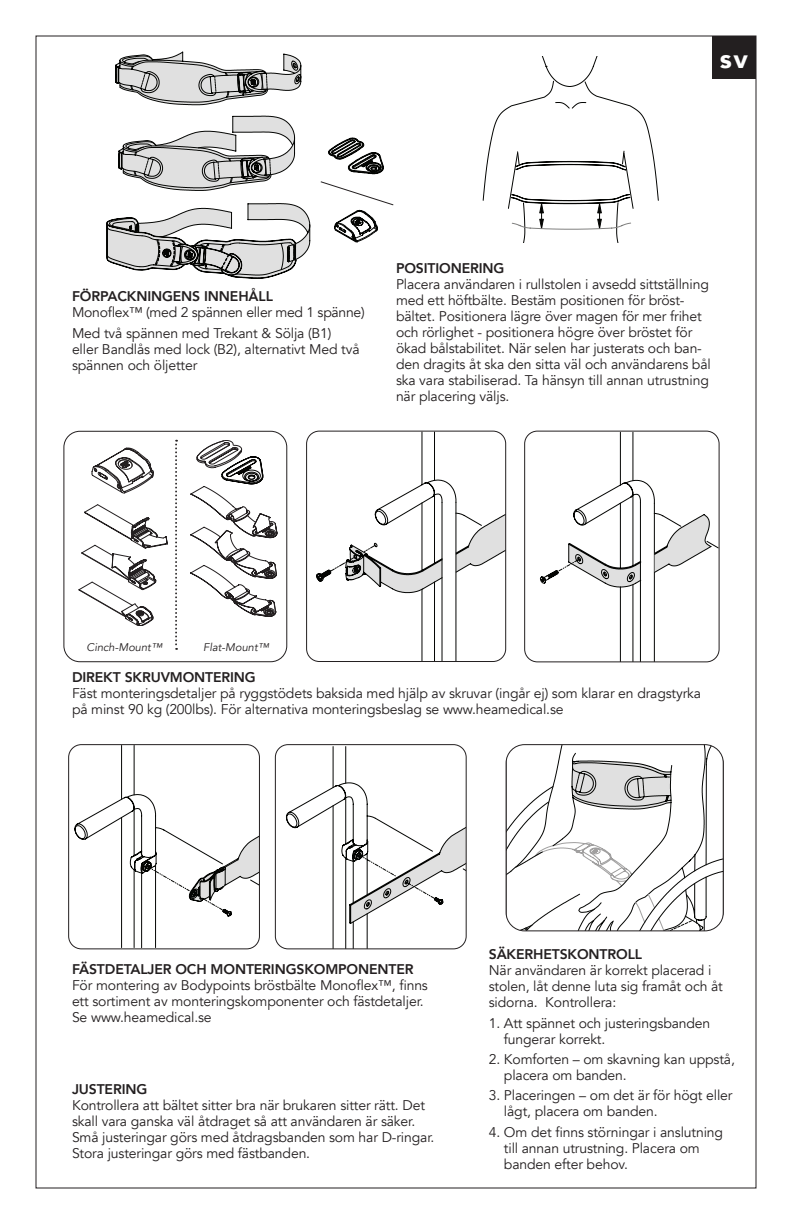
<style>
.page{position:relative;width:792px;height:1224px;background:#fff}
.page>*{position:absolute;margin:0;border:0;box-sizing:border-box;transform-origin:0 0}
.t1{font:900 26px "Avenir";color:#fff}
.monoflex_body{font:14px/16px "Avenir";letter-spacing:-.01em;color:#231f20}
.Monoflex_sub{font:800 14px "Avenir";letter-spacing:-.01em;color:#231f20}
.body_copy{font:italic 11.2px "Avenir";color:#231f20}
</style>
<div class="page">
<div style="left:712px;top:36px;width:44px;height:43px;background:#231f20"></div>
<svg style="left:106px;top:218px;width:184px;height:61px"></svg>
<svg style="left:115px;top:51px;width:187px;height:33px"></svg>
<svg style="left:119px;top:66px;width:257px;height:204px"></svg>
<svg style="left:328px;top:138px;width:56px;height:36px"></svg>
<svg style="left:320px;top:181px;width:74px;height:61px"></svg>
<svg style="left:483px;top:57px;width:176px;height:185px"></svg>
<div style="left:64px;top:431px;width:223px;height:231px;border:1px solid #231f20;border-radius:16px"></div>
<svg style="left:79px;top:440px;width:199px;height:210px"></svg>
<svg style="left:316px;top:570px;width:11px;height:12px"></svg>
<svg style="left:345px;top:431px;width:161px;height:231px"></svg>
<div style="left:306px;top:431px;width:200px;height:231px;border:1px solid #231f20;border-radius:13px"></div>
<svg style="left:525px;top:431px;width:194px;height:231px"></svg>
<div style="left:524px;top:431px;width:196px;height:231px;border:1px solid #231f20;border-radius:13px"></div>
<svg style="left:506px;top:745px;width:217px;height:186px"></svg>
<div style="left:506px;top:744px;width:218px;height:187px;border:1px solid #231f20;border-radius:18px"></div>
<svg style="left:69px;top:745px;width:190px;height:203px"></svg>
<div style="left:68px;top:744px;width:192px;height:205px;border:1px solid #231f20;border-radius:13px"></div>
<svg style="left:275px;top:745px;width:191px;height:204px"></svg>
<div style="left:275px;top:744px;width:192px;height:205px;border:1px solid #231f20;border-radius:13px"></div>
<p class="t1" style="left:720px;top:37px;width:30px">sv</p>
<p class="Monoflex_sub" style="left:72px;top:286px;width:202px">FÖRPACKNINGENS INNEHÅLL</p>
<p class="monoflex_body" style="left:72px;top:305px;width:294px">Monoflex™ (med 2 spännen eller med 1 spänne)</p>
<p class="monoflex_body" style="left:72px;top:325px;width:289px">Med två spännen med Trekant &amp; Sölja (B1) eller Bandlås med lock (B2), alternativt Med två spännen och öljetter</p>
<p class="Monoflex_sub" style="left:396px;top:258px;width:110px">POSITIONERING</p>
<p class="monoflex_body" style="left:396px;top:277px;width:316px">Placera användaren i rullstolen i avsedd sittställning med ett höftbälte. Bestäm positionen för bröst&shy;bältet. Positionera lägre över magen för mer frihet och rörlighet - positionera högre över bröstet för ökad bålstabilitet. När selen har justerats och ban&shy;den dragits åt ska den sitta väl och användarens bål ska vara stabiliserad. Ta hänsyn till annan utrustning när placering väljs.</p>
<p class="body_copy" style="left:87px;top:641px;width:77px">Cinch-Mount™</p>
<p class="body_copy" style="left:203px;top:641px;width:67px">Flat-Mount™</p>
<p class="Monoflex_sub" style="left:72px;top:666px;width:185px">DIREKT SKRUVMONTERING</p>
<p class="monoflex_body" style="left:72px;top:686px;width:631px">Fäst monteringsdetaljer på ryggstödets baksida med hjälp av skruvar (ingår ej) som klarar en dragstyrka på minst 90 kg (200lbs). För alternativa monteringsbeslag se www.heamedical.se</p>
<p class="Monoflex_sub" style="left:72px;top:958px;width:343px">FÄSTDETALJER OCH MONTERINGSKOMPONENTER</p>
<p class="monoflex_body" style="left:72px;top:977px;width:357px">För montering av Bodypoints bröstbälte Monoflex™, finns ett sortiment av monteringskomponenter och fästdetaljer.<br>Se www.heamedical.se</p>
<p class="Monoflex_sub" style="left:72px;top:1079px;width:77px">JUSTERING</p>
<p class="monoflex_body" style="left:72px;top:1098px;width:364px">Kontrollera att bältet sitter bra när brukaren sitter rätt. Det skall vara ganska väl åtdraget så att användaren är säker.<br>Små justeringar görs med åtdragsbanden som har D-ringar.<br>Stora justeringar görs med fästbanden.</p>
<p class="Monoflex_sub" style="left:489px;top:944px;width:155px">SÄKERHETSKONTROLL</p>
<p class="monoflex_body" style="left:489px;top:963px;width:236px">När användaren är korrekt placerad i stolen, låt denne luta sig framåt och åt sidorna. Kontrollera:</p>
<p class="monoflex_body" style="left:504px;top:1015px;width:208px;text-indent:-15px">1. Att spännet och justeringsbanden fungerar korrekt.</p>
<p class="monoflex_body" style="left:504px;top:1052px;width:232px;text-indent:-15px">2. Komforten – om skavning kan uppstå, placera om banden.</p>
<p class="monoflex_body" style="left:504px;top:1088px;width:230px;text-indent:-15px">3. Placeringen – om det är för högt eller lågt, placera om banden.</p>
<p class="monoflex_body" style="left:504px;top:1124px;width:221px;text-indent:-15px">4. Om det finns störningar i anslutning till annan utrustning. Placera om banden efter behov.</p>
</div>
